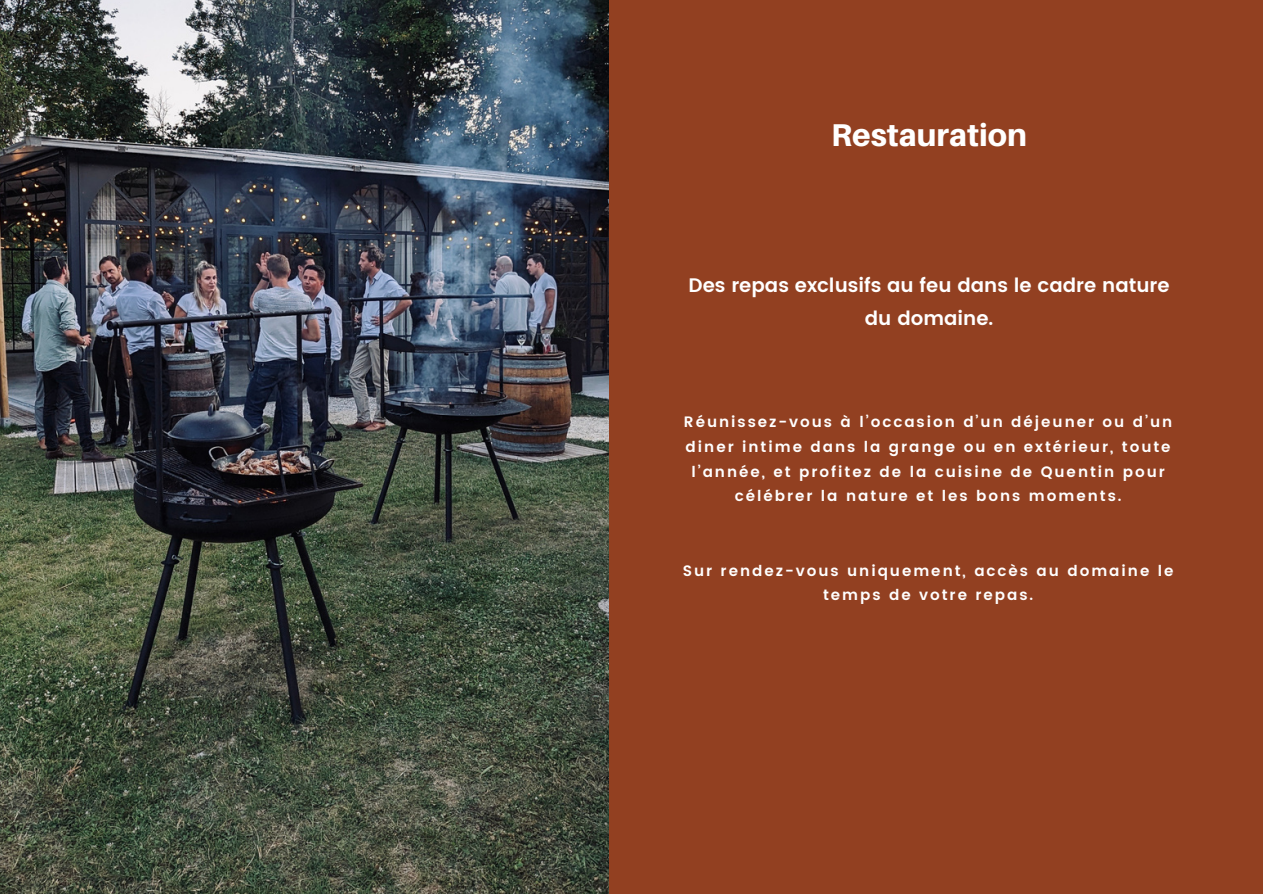
<style>
.page{position:relative;width:1263px;height:894px;background:#fff}
.page>*{position:absolute;margin:0;border:0;box-sizing:border-box;transform-origin:0 0}
.t1{font:800 31.5px "Aileron";color:#fff}
.t2{font:600 19.5px/32.7px "Poppins";color:#fff;text-align:center}
.t3{font:600 15px/24.8px "Poppins";letter-spacing:.13em;color:#fff;text-align:center}
</style>
<div class="page">
<div style="left:595px;top:0;width:667px;height:893px;background:#924021"></div>
<img style="left:0;top:0;width:609px;height:893px">
<p class="t1" style="left:831px;top:115px;width:197px">Restauration</p>
<p class="t2" style="left:689px;top:269px;width:483px">Des repas exclusifs au feu dans le cadre nature du domaine.</p>
<h1 class="t3" style="left:684px;top:409px;width:490px">Réunissez-vous à l’occasion d’un déjeuner ou d’un diner intime dans la grange ou en extérieur, toute l’année, et profitez de la cuisine de Quentin pour célébrer la nature et les bons moments.</h1>
<h2 class="t3" style="left:683px;top:558px;width:492px">Sur rendez-vous uniquement, accès au domaine le temps de votre repas.</h2>
</div>
